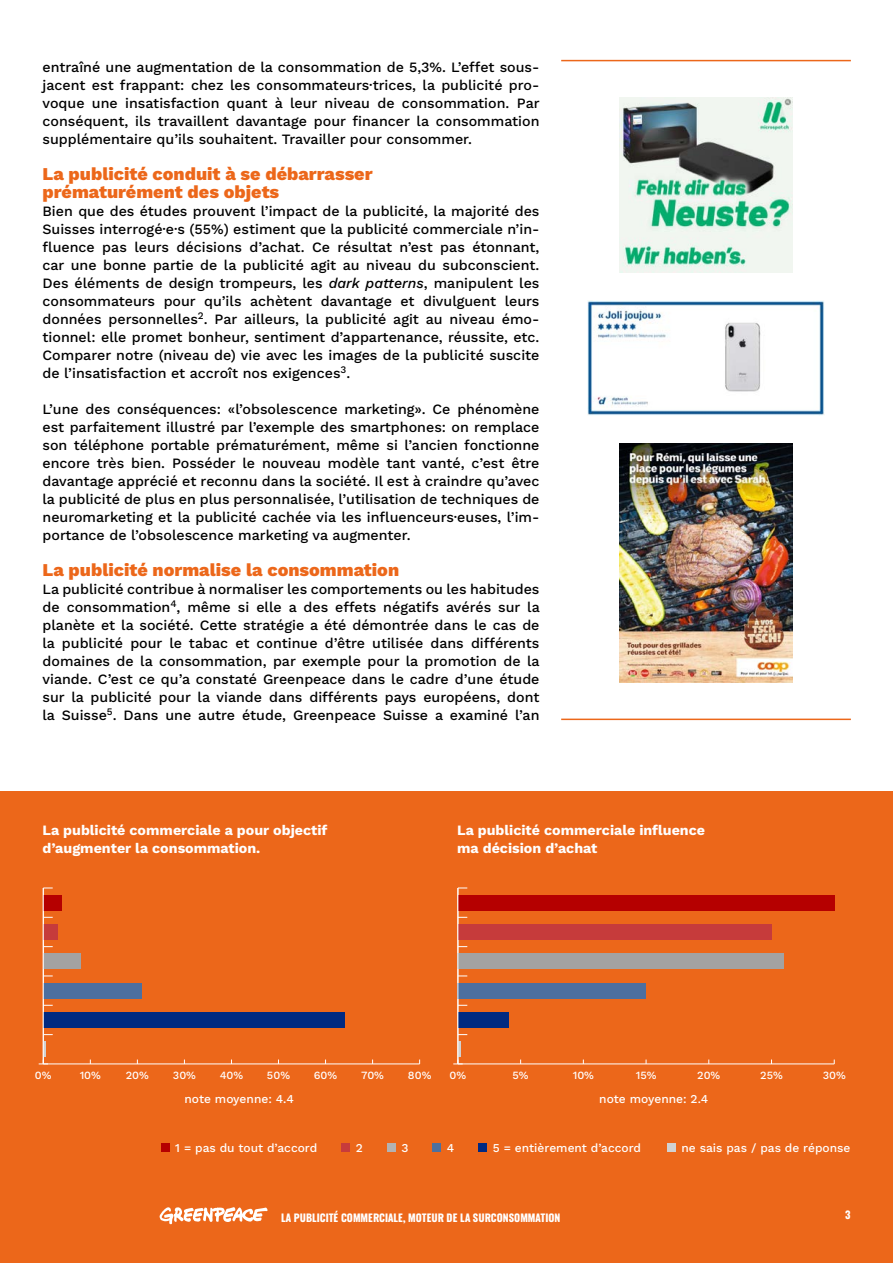
<style>
.page{position:relative;width:893px;height:1263px;background:#fff}
.page>*{position:absolute;margin:0;border:0;box-sizing:border-box;transform-origin:0 0}
.t1{font:800 18px/18px "Work Sans";color:#ec671a}
.t2{font:500 14.25px/18px "Work Sans";color:#000;text-align:justify}
.t3{font:700 14.25px/18px "Work Sans";color:#fff}
.t4{font:500 12px "Work Sans";color:#fff}
.t5{font:500 11.1px "Work Sans";color:#fff}
.t6{font:10.5px "Zodiac Sans";color:#fff}
.s1{font-style:italic}
</style>
<div class="page">
<div style="left:0;top:792px;width:893px;height:471px;background:#ec671a"></div>
<hr style="left:43px;top:1064px;width:377px;height:1px;background:#fff">
<svg style="left:39px;top:1059px;width:9px;height:6px"></svg>
<div style="left:43px;top:895px;width:19px;height:15px;background:#b50000"></div>
<div style="left:43px;top:924px;width:14px;height:16px;background:#c63b3b"></div>
<div style="left:43px;top:953px;width:38px;height:16px;background:#a3a2a2"></div>
<div style="left:43px;top:983px;width:99px;height:15px;background:#4d6f9f"></div>
<div style="left:43px;top:1012px;width:301px;height:16px;background:#002a81"></div>
<hr style="left:43px;top:1041px;width:3px;height:16px;background:#d1d1d0">
<hr style="left:43px;top:888px;width:1px;height:176px;background:#fff">
<hr style="left:458px;top:1064px;width:376px;height:1px;background:#fff">
<div style="left:458px;top:895px;width:376px;height:15px;background:#b50000"></div>
<div style="left:458px;top:924px;width:313px;height:16px;background:#c63b3b"></div>
<div style="left:458px;top:953px;width:326px;height:16px;background:#a3a2a2"></div>
<div style="left:458px;top:983px;width:188px;height:15px;background:#4d6f9f"></div>
<div style="left:458px;top:1012px;width:50px;height:16px;background:#002a81"></div>
<svg style="left:453px;top:1041px;width:10px;height:24px"></svg>
<hr style="left:458px;top:888px;width:1px;height:176px;background:#fff">
<img style="left:619px;top:97px;width:173px;height:176px">
<img style="left:619px;top:443px;width:173px;height:239px">
<img style="left:588px;top:301px;width:236px;height:114px">
<hr style="left:561px;top:60px;width:290px;height:1px;background:#ec671a">
<hr style="left:561px;top:719px;width:290px;height:1px;background:#ec671a">
<div style="left:161px;top:1143px;width:8px;height:9px;background:#b50000"></div>
<div style="left:341px;top:1143px;width:9px;height:9px;background:#c73b3b"></div>
<div style="left:387px;top:1143px;width:8px;height:9px;background:#b3b2b2"></div>
<div style="left:432px;top:1143px;width:9px;height:9px;background:#4d709e"></div>
<div style="left:478px;top:1143px;width:9px;height:9px;background:#002982"></div>
<div style="left:667px;top:1143px;width:8px;height:9px;background:#d1d1d1"></div>
<svg style="left:160px;top:1207px;width:108px;height:17px"></svg>
<p class="t2" style="left:43px;top:58px;width:499px">entraîné une augmentation de la consommation de 5,3%. L’effet sous&shy;jacent est frappant: chez les consommateurs·trices, la publicité pro&shy;voque une insatisfaction quant à leur niveau de consommation. Par conséquent, ils travaillent davantage pour financer la consommation supplémentaire qu’ils souhaitent. Travailler pour consommer.</p>
<p class="t1" style="left:43px;top:164px;width:332px">La publicité conduit à se débarrasser prématurément des objets</p>
<p class="t2" style="left:43px;top:202px;width:498px">Bien que des études prouvent l’impact de la publicité, la majorité des Suisses interrogé·e·s (55%) estiment que la publicité commerciale n’in&shy;fluence pas leurs décisions d’achat. Ce résultat n’est pas étonnant, car une bonne partie de la publicité agit au niveau du subconscient.<br>Des éléments de design trompeurs, les <span class="s1">dark patterns</span>, manipulent les consommateurs pour qu’ils achètent davantage et divulguent leurs données personnelles<sup>2</sup>. Par ailleurs, la publicité agit au niveau émo&shy;tionnel: elle promet bonheur, sentiment d’appartenance, réussite, etc.<br>Comparer notre (niveau de) vie avec les images de la publicité suscite de l’insatisfaction et accroît nos exigences<sup>3</sup>.</p>
<p class="t2" style="left:43px;top:400px;width:498px">L’une des conséquences: «l’obsolescence marketing». Ce phénomène est parfaitement illustré par l’exemple des smartphones: on remplace son téléphone portable prématurément, même si l’ancien fonctionne encore très bien. Posséder le nouveau modèle tant vanté, c’est être davantage apprécié et reconnu dans la société. Il est à craindre qu’avec la publicité de plus en plus personnalisée, l’utilisation de techniques de neuromarketing et la publicité cachée via les influenceurs·euses, l’im&shy;portance de l’obsolescence marketing va augmenter.</p>
<p class="t1" style="left:43px;top:560px;width:358px">La publicité normalise la consommation</p>
<p class="t2" style="left:43px;top:580px;width:499px">La publicité contribue à normaliser les comportements ou les habitudes de consommation<sup>4</sup>, même si elle a des effets négatifs avérés sur la planète et la société. Cette stratégie a été démontrée dans le cas de la publicité pour le tabac et continue d’être utilisée dans différents domaines de la consommation, par exemple pour la promotion de la viande. C’est ce qu’a constaté Greenpeace dans le cadre d’une étude sur la publicité pour la viande dans différents pays européens, dont la Suisse<sup>5</sup>. Dans une autre étude, Greenpeace Suisse a examiné l’an</p>
<p class="t3" style="left:43px;top:820px;width:286px">La publicité commerciale a pour objectif d’augmenter la consommation.</p>
<p class="t3" style="left:457px;top:820px;width:249px">La publicité commerciale influence ma décision d’achat</p>
<p class="t5" style="left:35px;top:1068px;width:18px">0%</p>
<p class="t5" style="left:80px;top:1068px;width:23px">10%</p>
<p class="t5" style="left:126px;top:1068px;width:25px">20%</p>
<p class="t5" style="left:173px;top:1068px;width:25px">30%</p>
<p class="t5" style="left:220px;top:1068px;width:25px">40%</p>
<p class="t5" style="left:267px;top:1068px;width:25px">50%</p>
<p class="t5" style="left:314px;top:1068px;width:25px">60%</p>
<p class="t5" style="left:361px;top:1068px;width:24px">70%</p>
<p class="t5" style="left:408px;top:1068px;width:25px">80%</p>
<p class="t4" style="left:184px;top:1089px;width:111px">note moyenne: 4.4</p>
<p class="t5" style="left:450px;top:1068px;width:18px">0%</p>
<p class="t5" style="left:513px;top:1068px;width:18px">5%</p>
<p class="t5" style="left:573px;top:1068px;width:23px">10%</p>
<p class="t5" style="left:636px;top:1068px;width:22px">15%</p>
<p class="t5" style="left:697px;top:1068px;width:25px">20%</p>
<p class="t5" style="left:760px;top:1068px;width:24px">25%</p>
<p class="t5" style="left:823px;top:1068px;width:25px">30%</p>
<p class="t4" style="left:599px;top:1089px;width:111px">note moyenne: 2.4</p>
<p class="t4" style="left:175px;top:1139px;width:144px">1 = pas du tout d’accord</p>
<p class="t4" style="left:356px;top:1139px;width:9px">2</p>
<p class="t4" style="left:401px;top:1139px;width:9px">3</p>
<p class="t4" style="left:447px;top:1139px;width:9px">4</p>
<p class="t4" style="left:493px;top:1139px;width:150px">5 = entièrement d’accord</p>
<p class="t4" style="left:681px;top:1139px;width:170px">ne sais pas / pas de réponse</p>
<p class="t6" style="left:281px;top:1212px;width:281px">LA PUBLICITÉ COMMERCIALE, MOTEUR DE LA SURCONSOMMATION</p>
<p class="t6" style="left:845px;top:1209px;width:7px">3</p>
</div>
